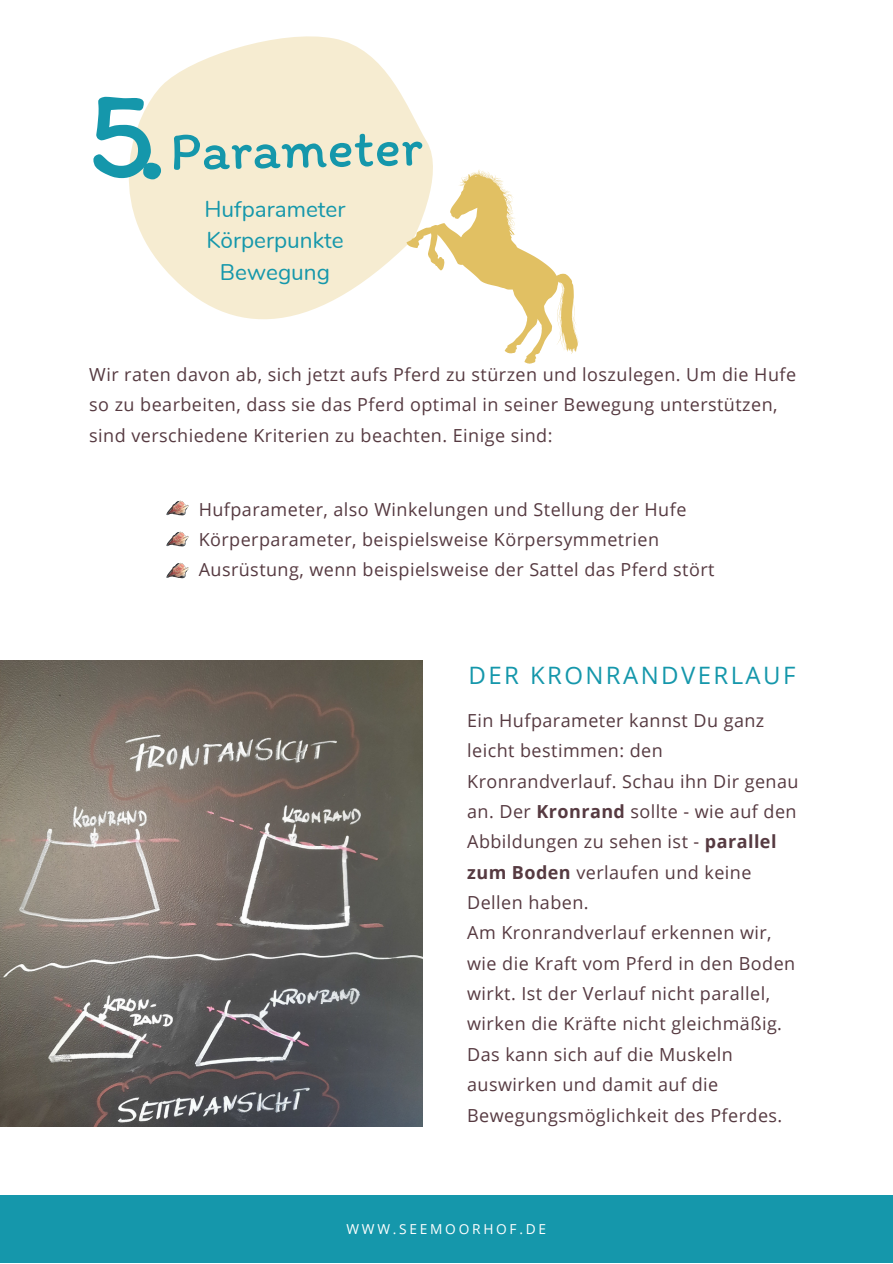
<style>
.page{position:relative;width:893px;height:1264px;background:#fff}
.page>*{position:absolute;margin:0;border:0;box-sizing:border-box;transform-origin:0 0}
.t1{font:129.15px "Itim";color:#1597ab}
.t2{font:55.2px "Itim";color:#1597ab}
.t3{font:24px "Open Sans";letter-spacing:.1em;color:#1597ab}
.t4{font:22.65px/31.5px "Nunito";color:#1597ab;text-align:center}
.t5{font:18px/30.3px "Open Sans";letter-spacing:.025em;color:#563a41}
.t6{font:13.65px "Open Sans";letter-spacing:.2em;color:#fff}
.s1{font-weight:700}
</style>
<div class="page">
<div style="left:0;top:1195px;width:892px;height:67px;background:#1597ab"></div>
<img style="left:0;top:660px;width:423px;height:466px">
<svg style="left:129px;top:36px;width:304px;height:283px;fill:#f6ecd1"></svg>
<svg style="left:406px;top:169px;width:172px;height:194px"></svg>
<img style="left:166px;top:500px;width:23px;height:16px">
<img style="left:166px;top:531px;width:23px;height:16px">
<img style="left:166px;top:562px;width:23px;height:17px">
<h1 class="t1" style="left:86px;top:55px;width:83px">5.</h1>
<h2 class="t2" style="left:169px;top:117px;width:254px;rotate:-1deg">Parameter</h2>
<p class="t4" style="left:204px;top:193px;width:142px">Hufparameter<br>Körperpunkte<br>Bewegung</p>
<p class="t5" style="left:89px;top:358px;width:708px">Wir raten davon ab, sich jetzt aufs Pferd zu stürzen und loszulegen. Um die Hufe so zu bearbeiten, dass sie das Pferd optimal in seiner Bewegung unterstützen, sind verschiedene Kriterien zu beachten. Einige sind:</p>
<p class="t5" style="left:199px;top:493px;width:517px">Hufparameter, also Winkelungen und Stellung der Hufe<br>Körperparameter, beispielsweise Körpersymmetrien<br>Ausrüstung, wenn beispielsweise der Sattel das Pferd stört</p>
<h3 class="t3" style="left:468px;top:659px;width:328px">DER KRONRANDVERLAUF</h3>
<p class="t5" style="left:467px;top:704px;width:333px">Ein Hufparameter kannst Du ganz leicht bestimmen: den<br>Kronrandverlauf. Schau ihn Dir genau an. Der <span class="s1">Kronrand</span> sollte - wie auf den<br>Abbildungen zu sehen ist - <span class="s1">parallel zum Boden</span> verlaufen und keine<br>Dellen haben.<br>Am Kronrandverlauf erkennen wir, wie die Kraft vom Pferd in den Boden wirkt. Ist der Verlauf nicht parallel, wirken die Kräfte nicht gleichmäßig.<br>Das kann sich auf die Muskeln auswirken und damit auf die<br>Bewegungsmöglichkeit des Pferdes.</p>
<p class="t6" style="left:346px;top:1219px;width:201px">WWW.SEEMOORHOF.DE</p>
</div>
